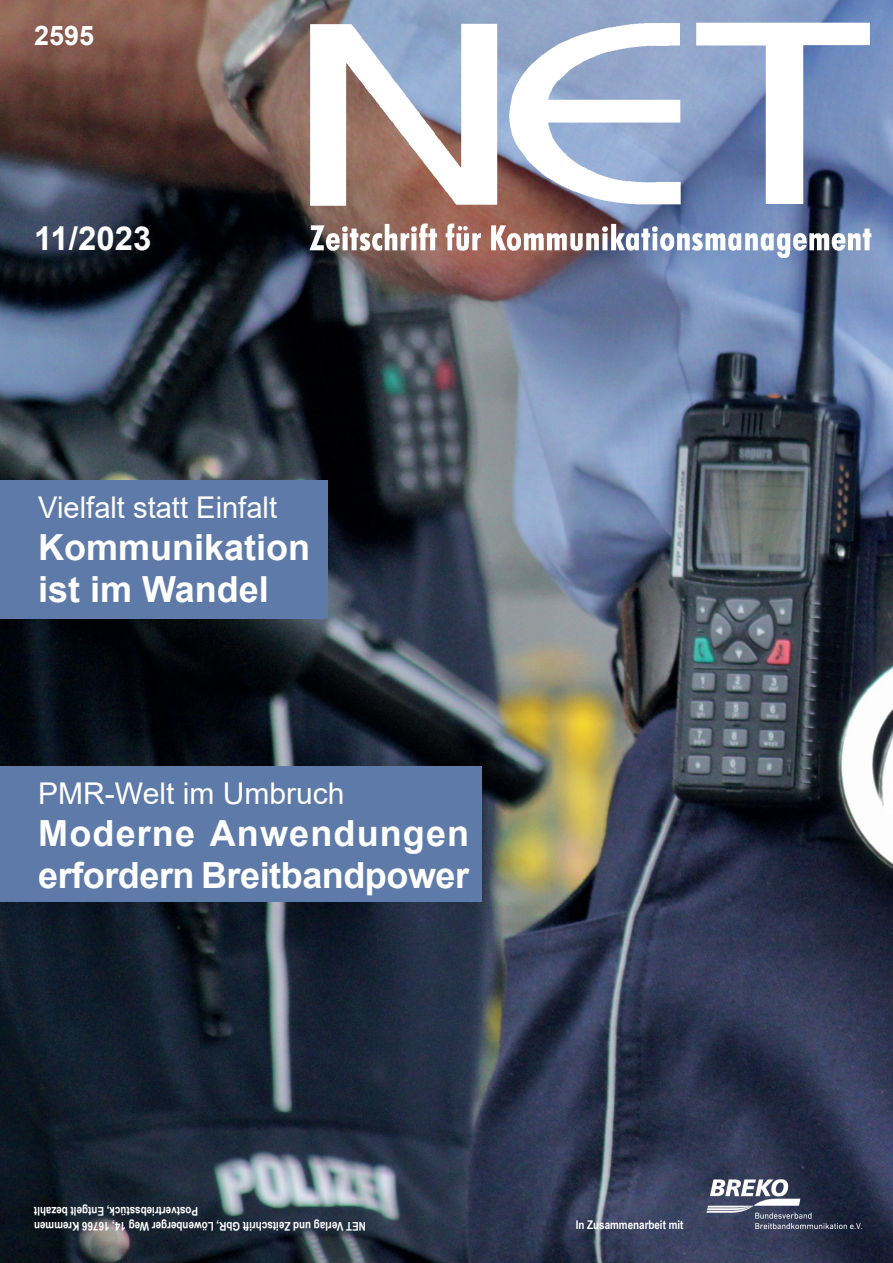
<style>
.page{position:relative;width:893px;height:1263px;background:#fff}
.page>*{position:absolute;margin:0;border:0;box-sizing:border-box;transform-origin:0 0}
.t1{font:700 36px/42px "Arial";color:#fff}
.t2{font:700 33px "Arial";color:#fff}
.t3{font:30px "Arial";color:#fff}
.t4{font:700 27px "Arial";color:#fff}
.t5{font:700 12px/14.4px "Arial Narrow";color:#fff;text-align:right}
</style>
<div class="page">
<img style="left:0;top:0;width:893px;height:1263px">
<img style="left:677px;top:1172px;width:201px;height:61px">
<img style="left:305px;top:19px;width:570px;height:240px">
<div style="left:0;top:766px;width:482px;height:135px;background:#5e7aa8"></div>
<div style="left:0;top:480px;width:327px;height:139px;background:#5e7aa8"></div>
<h3 class="t4" style="left:34px;top:17px;width:62px">2595</h3>
<h2 class="t2" style="left:34px;top:215px;width:119px">11/2023</h2>
<h3 class="t3" style="left:38px;top:487px;width:240px">Vielfalt statt Einfalt</h3>
<h1 class="t1" style="left:38px;top:527px;width:274px">Kommunikation ist im Wandel</h1>
<h3 class="t3" style="left:38px;top:773px;width:308px">PMR-Welt im Umbruch</h3>
<h1 class="t1" style="left:38px;top:813px;width:432px">Moderne Anwendungen erfordern Breitbandpower</h1>
<p class="t5" style="left:366px;top:1234px;width:333px;rotate:-180deg">NET Verlag und Zeitschrift GbR, Löwenberger Weg 14, 16766 Kremmen<br>Postvertriebsstück, Entgelt bezahlt</p>
<p class="t5" style="left:576px;top:1216px;width:109px">In Zusammenarbeit mit</p>
</div>
